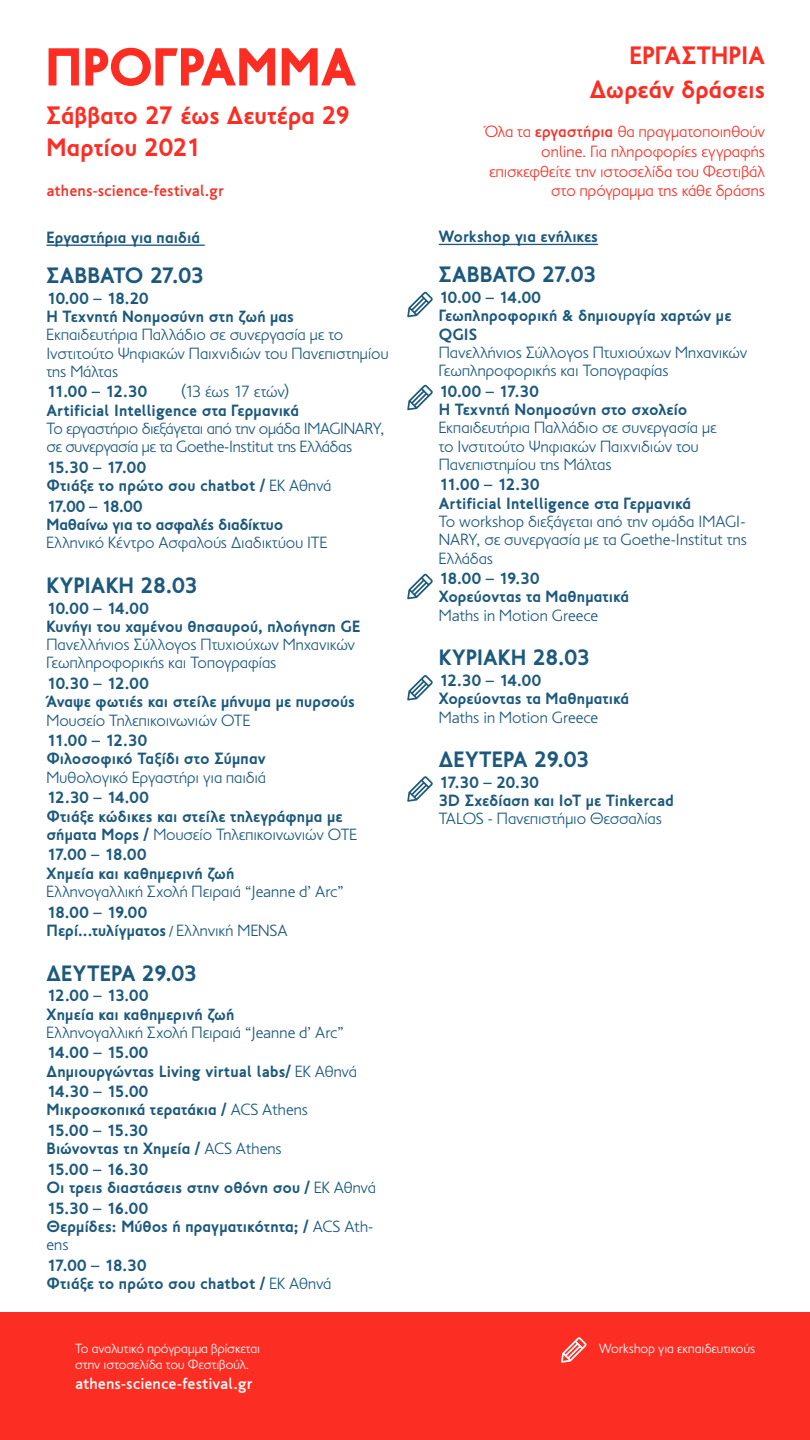
<style>
.page{position:relative;width:810px;height:1440px;background:#fff}
.page>*{position:absolute;margin:0;border:0;box-sizing:border-box;transform-origin:0 0}
.t1{font:900 54px "PF Transport";letter-spacing:-.01em;color:#fc2e24}
.t2{font:700 25.5px/32.4px "PF Transport";color:#fc2e24}
.t3{font:700 22.5px "PF Transport";letter-spacing:-.005em;color:#1c597d}
.t4{font:700 16.5px/18.3px "PF Transport";letter-spacing:.005em;color:#1c597d}
.t5{font:300 16.5px/18.3px "PF Transport";letter-spacing:-.005em;color:#1c597d}
.t6{font:300 16.5px/19.8px "PF Transport";color:#fc2e24;text-align:right}
.t7{font:300 16.5px/18.3px "PF Transport";letter-spacing:-.025em;color:#1c597d}
.t8{font:700 16.5px/18.3px "PF Transport";letter-spacing:-.015em;color:#1c597d}
.t9{font:500 16.5px "PF Transport";color:#fc2e24}
.t10{font:500 16.5px "PF Transport";color:#fff}
.t11{font:300 13.5px/16.2px "PF Transport";color:#fff}
.s1{font-weight:300}
.s2{font-weight:400;font-size:13.5px}
.s3{font-weight:500}
</style>
<div class="page">
<hr style="left:46px;top:245px;width:159px;height:1px;background:#1c597d">
<div style="left:0;top:1312px;width:810px;height:128px;background:#fc2e24"></div>
<hr style="left:439px;top:244px;width:159px;height:1px;background:#1c597d">
<svg style="left:561px;top:1337px;width:26px;height:26px"></svg>
<svg style="left:407px;top:292px;width:26px;height:25px"></svg>
<svg style="left:407px;top:385px;width:26px;height:25px"></svg>
<svg style="left:407px;top:675px;width:26px;height:26px"></svg>
<svg style="left:407px;top:574px;width:26px;height:25px"></svg>
<svg style="left:407px;top:776px;width:26px;height:26px"></svg>
<h1 class="t1" style="left:45px;top:36px;width:313px">ΠΡΟΓΡΑΜΜΑ</h1>
<h2 class="t2" style="left:46px;top:99px;width:305px">Σάββατο 27 έως Δευτέρα 29<br>Μαρτίου 2021</h2>
<p class="t9" style="left:46px;top:181px;width:179px">athens-science-festival.gr</p>
<p class="t4" style="left:46px;top:228px;width:155px">Εργαστήρια για παιδιά</p>
<h3 class="t3" style="left:46px;top:262px;width:159px">ΣΑΒΒΑΤΟ 27.03</h3>
<p class="t4" style="left:46px;top:289px;width:249px">10.00 – 18.20<br>Η Τεχνητή Νοημοσύνη στη ζωή μας</p>
<p class="t5" style="left:46px;top:326px;width:343px">Εκπαιδευτήρια Παλλάδιο σε συνεργασία με το<br>Ινστιτούτο Ψηφιακών Παιχνιδιών του Πανεπιστημίου της Μάλτας</p>
<p class="t4" style="left:46px;top:383px;width:102px">11.00 – 12.30</p>
<p class="t5" style="left:182px;top:383px;width:109px">(13 έως 17 ετών)</p>
<p class="t4" style="left:46px;top:401px;width:254px">Artificial Intelligence στα Γερμανικά</p>
<p class="t7" style="left:46px;top:419px;width:339px">Τo εργαστήριο διεξάγεται από την ομάδα IMAGINARY, σε συνεργασία με τα Goethe-Institut της Ελλάδας</p>
<p class="t4" style="left:46px;top:458px;width:286px">15.30 – 17.00<br>Φτιάξε το πρώτο σου chatbot / <span class="s1">ΕΚ Αθηνά</span></p>
<p class="t8" style="left:46px;top:497px;width:238px">17.00 – 18.00<br>Μαθαίνω για το ασφαλές διαδίκτυο</p>
<p class="t5" style="left:46px;top:534px;width:283px">Ελληνικό Κέντρο Ασφαλούς Διαδικτύου ΙΤΕ</p>
<h3 class="t3" style="left:46px;top:572px;width:153px">ΚΥΡΙΑΚΗ 28.03</h3>
<p class="t4" style="left:46px;top:599px;width:316px">10.00 – 14.00<br>Κυνήγι του χαμένου θησαυρού, πλοήγηση GΕ</p>
<p class="t5" style="left:46px;top:636px;width:310px">Πανελλήνιος Σύλλογος Πτυχιούχων Μηχανικών<br>Γεωπληροφορικής και Τοπογραφίας</p>
<p class="t4" style="left:46px;top:674px;width:310px">10.30 – 12.00<br>Άναψε φωτιές και στείλε μήνυμα με πυρσούς</p>
<p class="t5" style="left:46px;top:711px;width:205px">Μουσείο Τηλεπικοινωνιών ΟΤΕ</p>
<p class="t4" style="left:46px;top:731px;width:221px">11.00 – 12.30<br>Φιλοσοφικό Ταξίδι στο Σύμπαν</p>
<p class="t5" style="left:46px;top:768px;width:221px">Μυθολογικό Εργαστήρι για παιδιά</p>
<p class="t4" style="left:46px;top:789px;width:312px">12.30 – 14.00<br>Φτιάξε κώδικες και στείλε τηλεγράφημα με σήματα Μορς / <span class="s1">Μουσείο Τηλεπικοινωνιών ΟΤΕ</span></p>
<p class="t4" style="left:46px;top:846px;width:189px">17.00 – 18.00<br>Χημεία και καθημερινή ζωή</p>
<p class="t5" style="left:46px;top:882px;width:299px">Ελληνογαλλική Σχολή Πειραιά “Jeanne d’ Arc”</p>
<p class="t4" style="left:46px;top:903px;width:243px">18.00 – 19.00<br>Περί...τυλίγματος <span class="s2">/</span> <span class="s1">Ελληνική MENSA</span></p>
<h3 class="t3" style="left:46px;top:960px;width:152px">ΔΕΥΤΕΡΑ 29.03</h3>
<p class="t4" style="left:46px;top:986px;width:189px">12.00 – 13.00<br>Χημεία και καθημερινή ζωή</p>
<p class="t5" style="left:46px;top:1023px;width:299px">Ελληνογαλλική Σχολή Πειραιά “Jeanne d’ Arc”</p>
<p class="t4" style="left:46px;top:1044px;width:312px">14.00 – 15.00<br>Δημιουργώντας Living virtual labs/ <span class="s1">ΕΚ Αθηνά</span></p>
<p class="t4" style="left:46px;top:1082px;width:263px">14.30 – 15.00<br>Mικροσκοπικά τερατάκια / <span class="s1">ACS Athens</span></p>
<p class="t4" style="left:46px;top:1121px;width:237px">15.00 – 15.30<br>Βιώνοντας τη Χημεία / <span class="s1">ACS Athens</span></p>
<p class="t4" style="left:46px;top:1160px;width:331px">15.00 – 16.30<br>Οι τρεις διαστάσεις στην οθόνη σου / <span class="s1">ΕΚ Αθηνά</span></p>
<p class="t4" style="left:46px;top:1199px;width:328px">15.30 – 16.00<br>Θερμίδες: Μύθος ή πραγματικότητα; / <span class="s1">ACS Ath&shy;ens</span></p>
<p class="t4" style="left:46px;top:1256px;width:286px">17.00 – 18.30<br>Φτιάξε το πρώτο σου chatbot / <span class="s1">ΕΚ Αθηνά</span></p>
<p class="t11" style="left:75px;top:1340px;width:187px">Το αναλυτικό πρόγραμμα βρίσκεται στην ιστοσελίδα του Φεστιβούλ.</p>
<p class="t10" style="left:75px;top:1374px;width:179px">athens-science-festival.gr</p>
<h2 class="t2" style="left:590px;top:39px;width:177px;line-height:33.8px;text-align:right">ΕΡΓΑΣΤΗΡΙΑ<br>Δωρεάν δράσεις</h2>
<p class="t6" style="left:485px;top:122px;width:282px">Όλα τα <span class="s3">εργαστήρια</span> θα πραγματοποιηθούν online. Για πληροφορίες εγγραφής επισκεφθείτε την ιστοσελίδα του Φεστιβάλ στο πρόγραμμα της κάθε δράσης</p>
<p class="t4" style="left:439px;top:227px;width:161px">Workshop για ενήλικες</p>
<h3 class="t3" style="left:439px;top:262px;width:159px">ΣΑΒΒΑΤΟ 27.03</h3>
<p class="t4" style="left:439px;top:288px;width:294px">10.00 – 14.00<br>Γεωπληροφορική &amp; δημιουργία χαρτών με<br>QGIS</p>
<p class="t5" style="left:439px;top:343px;width:310px">Πανελλήνιος Σύλλογος Πτυχιούχων Μηχανικών<br>Γεωπληροφορικής και Τοπογραφίας</p>
<p class="t4" style="left:439px;top:382px;width:250px">10.00 – 17.30<br>Η Τεχνητή Νοημοσύνη στο σχολείο</p>
<p class="t5" style="left:439px;top:419px;width:279px">Εκπαιδευτήρια Παλλάδιο σε συνεργασία με το Ινστιτούτο Ψηφιακών Παιχνιδιών του<br>Πανεπιστημίου της Μάλτας</p>
<p class="t4" style="left:439px;top:476px;width:254px">11.00 – 12.30<br>Artificial Intelligence στα Γερμανικά</p>
<p class="t5" style="left:439px;top:512px;width:310px;text-align:justify">Τo workshop διεξάγεται από την ομάδα IMAGI-NARY, σε συνεργασία με τα Goethe-Institut της Ελλάδας</p>
<p class="t4" style="left:439px;top:569px;width:192px">18.00 – 19.30<br>Χορεύοντας τα Μαθηματικά</p>
<p class="t5" style="left:439px;top:606px;width:161px">Maths in Motion Greece</p>
<h3 class="t3" style="left:439px;top:645px;width:153px">ΚΥΡΙΑΚΗ 28.03</h3>
<p class="t4" style="left:439px;top:671px;width:192px">12.30 – 14.00<br>Χορεύοντας τα Μαθηματικά</p>
<p class="t5" style="left:439px;top:708px;width:161px">Maths in Motion Greece</p>
<h3 class="t3" style="left:439px;top:747px;width:152px">ΔΕΥΤΕΡΑ 29.03</h3>
<p class="t4" style="left:439px;top:773px;width:237px">17.30 – 20.30<br>3D Σχεδίαση και ΙοΤ με Tinkercad</p>
<p class="t5" style="left:439px;top:810px;width:225px">TALOS - Πανεπιστήμιο Θεσσαλίας</p>
<p class="t11" style="left:599px;top:1340px;width:157px">Workshop για εκπαιδευτικούς</p>
</div>
